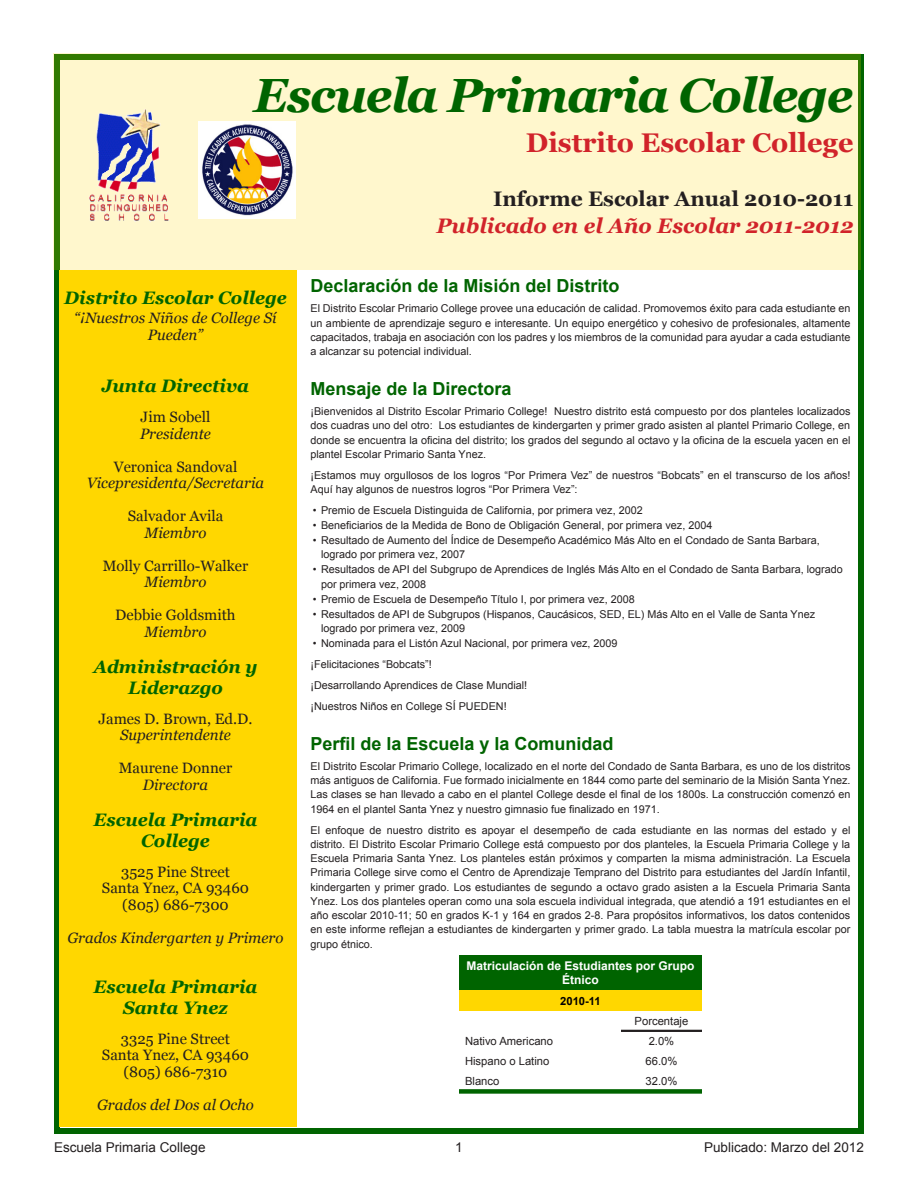
<style>
.page{position:relative;width:918px;height:1188px;background:#fff}
.page>*{position:absolute;margin:0;border:0;box-sizing:border-box;transform-origin:0 0}
.School_Header{font:italic 700 48px "Georgia";letter-spacing:-.03em;color:#006400}
.Report_Header{font:700 27px "Georgia";color:#d1232a}
.Report_Header-2{font:italic 700 21px "Georgia";color:#d1232a}
.Report_Header-3{font:700 21px "Georgia";color:#231f20}
.Element_Subhead_-_Ce{font:italic 700 18px/21px "Georgia";color:#006400;text-align:center}
.Element_Header{font:700 18px "Arial";color:#006400}
.Body_Text_-_Centered{font:15px "Georgia";color:#231f20}
.Body_Text_-_Centered-2{font:italic 15px/16.5px "Georgia";color:#231f20;text-align:center}
.FooterQuadLeft{font:13.5px "Arial";color:#231f20}
.FooterQuadRight{font:13.5px "Arial";color:#231f20}
.Page_Numbers{font:13.5px "Arial";color:#231f20}
.t1{font:700 12px/14.4px "Arial";color:#fff;text-align:center}
.t2{font:11.25px "Arial";color:#231f20}
.t3{font:700 11.25px "Arial";color:#000}
.Body_Text_-_Left_Jus{font:10.8px/14.2px "Arial";color:#231f20;text-align:justify}
.Bullets_-_Cell_Inden{font:10.8px/14.2px "Arial";color:#231f20}
</style>
<div class="page">
<div style="left:54px;top:54px;width:810px;height:1080px;border:6px solid #006400"></div>
<div style="left:60px;top:270px;width:237px;height:857px;background:#ffd700"></div>
<div style="left:53px;top:53px;width:807px;height:217px;background:#fff7cd"></div>
<img style="left:199px;top:122px;width:96px;height:96px">
<img style="left:89px;top:109px;width:80px;height:113px">
<div style="left:459px;top:955px;width:243px;height:35px;background:#006400"></div>
<div style="left:459px;top:990px;width:243px;height:21px;background:#ffd700"></div>
<div style="left:459px;top:1089px;width:162px;height:5px;background:#006400"></div>
<div style="left:621px;top:1089px;width:81px;height:5px;background:#006400"></div>
<hr style="left:621px;top:1030px;width:81px;height:2px;background:#231f20">
<p class="School_Header" style="left:254px;top:68px;width:601px">Escuela Primaria College</p>
<p class="Report_Header" style="left:526px;top:128px;width:329px">Distrito Escolar College</p>
<p class="Report_Header-3" style="left:493px;top:187px;width:362px">Informe Escolar Anual 2010-2011</p>
<p class="Report_Header-2" style="left:437px;top:214px;width:418px">Publicado en el Año Escolar 2011-2012</p>
<p class="Element_Subhead_-_Ce" style="left:64px;top:287px;width:224px">Distrito Escolar College</p>
<p class="Body_Text_-_Centered-2" style="left:74px;top:310px;width:204px">“¡Nuestros Niños de College Sí<br>Pueden”</p>
<p class="Element_Subhead_-_Ce" style="left:102px;top:375px;width:149px">Junta Directiva</p>
<p class="Body_Text_-_Centered" style="left:141px;top:408px;width:71px">Jim Sobell</p>
<p class="Body_Text_-_Centered-2" style="left:140px;top:425px;width:72px">Presidente</p>
<p class="Body_Text_-_Centered" style="left:114px;top:458px;width:125px">Veronica Sandoval</p>
<p class="Body_Text_-_Centered-2" style="left:87px;top:475px;width:179px">Vicepresidenta/Secretaria</p>
<p class="Body_Text_-_Centered" style="left:128px;top:507px;width:97px">Salvador Avila</p>
<p class="Body_Text_-_Centered-2" style="left:145px;top:524px;width:63px">Miembro</p>
<p class="Body_Text_-_Centered" style="left:103px;top:557px;width:147px">Molly Carrillo-Walker</p>
<p class="Body_Text_-_Centered-2" style="left:145px;top:574px;width:63px">Miembro</p>
<p class="Body_Text_-_Centered" style="left:115px;top:606px;width:122px">Debbie Goldsmith</p>
<p class="Body_Text_-_Centered-2" style="left:145px;top:623px;width:63px">Miembro</p>
<p class="Element_Subhead_-_Ce" style="left:93px;top:656px;width:166px">Administración y<br>Liderazgo</p>
<p class="Body_Text_-_Centered" style="left:98px;top:710px;width:156px">James D. Brown, Ed.D.</p>
<p class="Body_Text_-_Centered-2" style="left:120px;top:727px;width:112px">Superintendente</p>
<p class="Body_Text_-_Centered" style="left:119px;top:759px;width:115px">Maurene Donner</p>
<p class="Body_Text_-_Centered-2" style="left:143px;top:776px;width:67px">Directora</p>
<p class="Element_Subhead_-_Ce" style="left:93px;top:809px;width:166px">Escuela Primaria<br>College</p>
<p class="Body_Text_-_Centered" style="left:121px;top:863px;width:110px">3525 Pine Street</p>
<p class="Body_Text_-_Centered" style="left:102px;top:879px;width:149px">Santa Ynez, CA 93460</p>
<p class="Body_Text_-_Centered" style="left:122px;top:896px;width:108px">(805) 686-7300</p>
<p class="Body_Text_-_Centered-2" style="left:67px;top:929px;width:218px">Grados Kindergarten y Primero</p>
<p class="Element_Subhead_-_Ce" style="left:93px;top:976px;width:166px">Escuela Primaria<br>Santa Ynez</p>
<p class="Body_Text_-_Centered" style="left:121px;top:1030px;width:111px">3325 Pine Street</p>
<p class="Body_Text_-_Centered" style="left:102px;top:1046px;width:149px">Santa Ynez, CA 93460</p>
<p class="Body_Text_-_Centered" style="left:124px;top:1063px;width:105px">(805) 686-7310</p>
<p class="Body_Text_-_Centered-2" style="left:97px;top:1096px;width:158px">Grados del Dos al Ocho</p>
<p class="Element_Header" style="left:310px;top:274px;width:311px">Declaración de la Misión del Distrito</p>
<p class="Body_Text_-_Left_Jus" style="left:310px;top:302px;width:541px">El Distrito Escolar Primario College provee una educación de calidad. Promovemos éxito para cada estudiante en un ambiente de aprendizaje seguro e interesante. Un equipo energético y cohesivo de profesionales, altamente capacitados, trabaja en asociación con los padres y los miembros de la comunidad para ayudar a cada estudiante a alcanzar su potencial individual.</p>
<p class="Element_Header" style="left:310px;top:377px;width:203px">Mensaje de la Directora</p>
<p class="Body_Text_-_Left_Jus" style="left:310px;top:404px;width:541px">¡Bienvenidos al Distrito Escolar Primario College! Nuestro distrito está compuesto por dos planteles localizados dos cuadras uno del otro: Los estudiantes de kindergarten y primer grado asisten al plantel Primario College, en donde se encuentra la oficina del distrito; los grados del segundo al octavo y la oficina de la escuela yacen en el plantel Escolar Primario Santa Ynez.</p>
<p class="Body_Text_-_Left_Jus" style="left:310px;top:468px;width:541px">¡Estamos muy orgullosos de los logros “Por Primera Vez” de nuestros “Bobcats” en el transcurso de los años!<br>Aquí hay algunos de nuestros logros “Por Primera Vez”:</p>
<p class="Bullets_-_Cell_Inden" style="left:313px;top:503px;width:331px">• Premio de Escuela Distinguida de California, por primera vez, 2002</p>
<p class="Bullets_-_Cell_Inden" style="left:313px;top:518px;width:401px">• Beneficiarios de la Medida de Bono de Obligación General, por primera vez, 2004</p>
<p class="Bullets_-_Cell_Inden" style="left:321px;top:533px;width:500px;text-indent:-8px">• Resultado de Aumento del Índice de Desempeño Académico Más Alto en el Condado de Santa Barbara, logrado por primera vez, 2007</p>
<p class="Bullets_-_Cell_Inden" style="left:321px;top:563px;width:523px;text-indent:-8px">• Resultados de API del Subgrupo de Aprendices de Inglés Más Alto en el Condado de Santa Barbara, logrado por primera vez, 2008</p>
<p class="Bullets_-_Cell_Inden" style="left:313px;top:592px;width:323px">• Premio de Escuela de Desempeño Título I, por primera vez, 2008</p>
<p class="Bullets_-_Cell_Inden" style="left:321px;top:607px;width:496px;text-indent:-8px">• Resultados de API de Subgrupos (Hispanos, Caucásicos, SED, EL) Más Alto en el Valle de Santa Ynez logrado por primera vez, 2009</p>
<p class="Bullets_-_Cell_Inden" style="left:313px;top:636px;width:306px">• Nominada para el Listón Azul Nacional, por primera vez, 2009</p>
<p class="Body_Text_-_Left_Jus" style="left:310px;top:657px;width:123px">¡Felicitaciones “Bobcats”!</p>
<p class="Body_Text_-_Left_Jus" style="left:310px;top:678px;width:218px">¡Desarrollando Aprendices de Clase Mundial!</p>
<p class="Body_Text_-_Left_Jus" style="left:310px;top:699px;width:198px">¡Nuestros Niños en College SÍ PUEDEN!</p>
<p class="Element_Header" style="left:310px;top:731px;width:305px">Perfil de la Escuela y la Comunidad</p>
<p class="Body_Text_-_Left_Jus" style="left:310px;top:759px;width:541px">El Distrito Escolar Primario College, localizado en el norte del Condado de Santa Barbara, es uno de los distritos más antiguos de California. Fue formado inicialmente en 1844 como parte del seminario de la Misión Santa Ynez.<br>Las clases se han llevado a cabo en el plantel College desde el final de los 1800s. La construcción comenzó en 1964 en el plantel Santa Ynez y nuestro gimnasio fue finalizado en 1971.</p>
<p class="Body_Text_-_Left_Jus" style="left:310px;top:823px;width:541px">El enfoque de nuestro distrito es apoyar el desempeño de cada estudiante en las normas del estado y el distrito. El Distrito Escolar Primario College está compuesto por dos planteles, la Escuela Primaria College y la Escuela Primaria Santa Ynez. Los planteles están próximos y comparten la misma administración. La Escuela Primaria College sirve como el Centro de Aprendizaje Temprano del Distrito para estudiantes del Jardín Infantil, kindergarten y primer grado. Los estudiantes de segundo a octavo grado asisten a la Escuela Primaria Santa Ynez. Los dos planteles operan como una sola escuela individual integrada, que atendió a 191 estudiantes en el año escolar 2010-11; 50 en grados K-1 y 164 en grados 2-8. Para propósitos informativos, los datos contenidos en este informe reflejan a estudiantes de kindergarten y primer grado. La tabla muestra la matrícula escolar por grupo étnico.</p>
<p class="t1" style="left:466px;top:959px;width:230px">Matriculación de Estudiantes por Grupo<br>Étnico</p>
<p class="t3" style="left:560px;top:993px;width:42px">2010-11</p>
<p class="t2" style="left:635px;top:1014px;width:55px">Porcentaje</p>
<p class="t2" style="left:465px;top:1034px;width:90px">Nativo Americano</p>
<p class="t2" style="left:649px;top:1034px;width:27px">2.0%</p>
<p class="t2" style="left:465px;top:1054px;width:86px">Hispano o Latino</p>
<p class="t2" style="left:646px;top:1054px;width:33px">66.0%</p>
<p class="t2" style="left:465px;top:1074px;width:36px">Blanco</p>
<p class="t2" style="left:646px;top:1074px;width:33px">32.0%</p>
<p class="FooterQuadLeft" style="left:54px;top:1138px;width:153px">Escuela Primaria College</p>
<p class="Page_Numbers" style="left:455px;top:1138px;width:9px">1</p>
<p class="FooterQuadRight" style="left:704px;top:1138px;width:161px">Publicado: Marzo del 2012</p>
</div>
